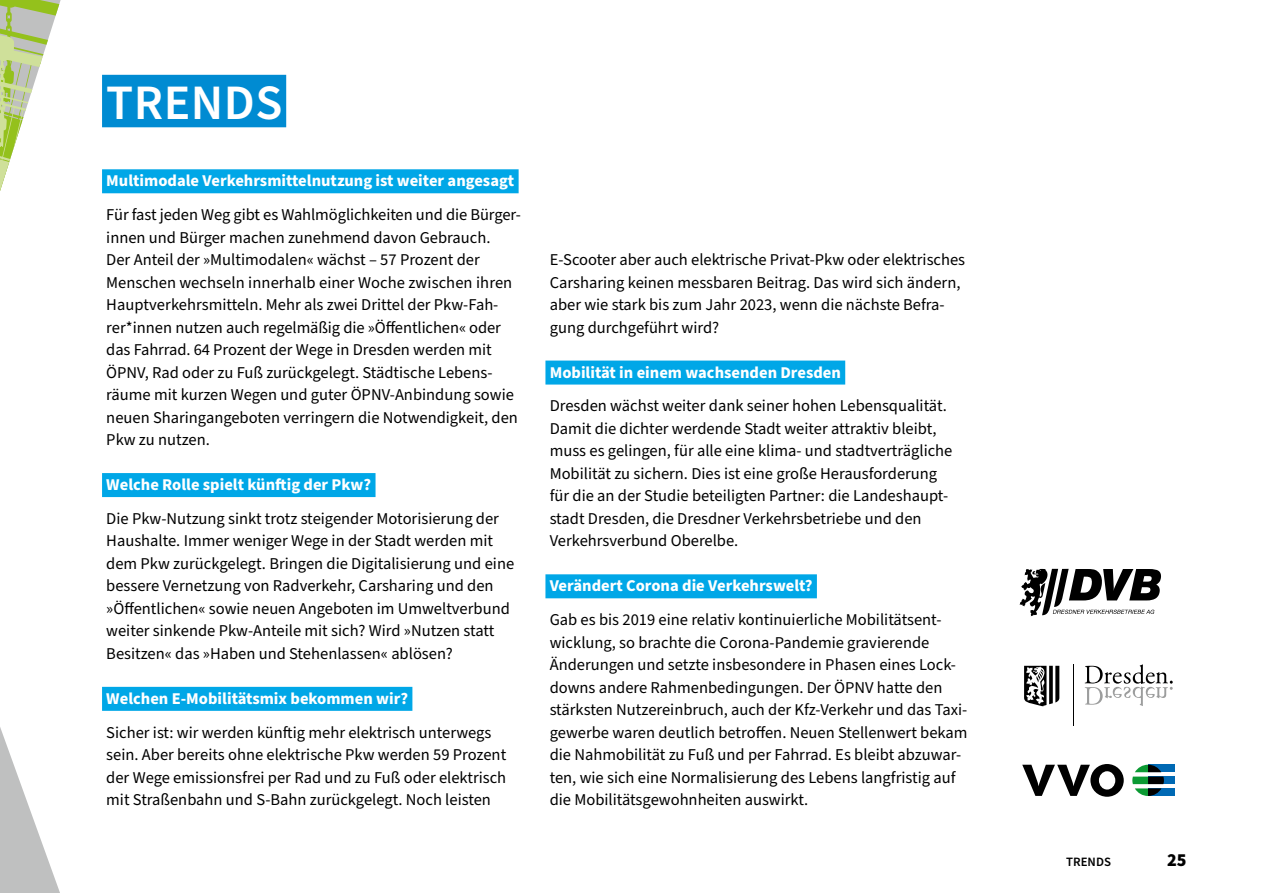
<style>
.page{position:relative;width:1263px;height:893px;background:#fff}
.page>*{position:absolute;margin:0;border:0;box-sizing:border-box;transform-origin:0 0}
.Subline_negativ_33Pt{font:600 49.5px "Source Sans Pro";letter-spacing:.01em;color:#fff}
.t1{font:900 18px "Source Sans Pro";color:#000}
.Fließtext_schwarz{font:16.5px/22.5px "Source Sans Pro";color:#000}
.Fließtext-Subline{font:700 16.5px "Source Sans Pro";color:#fff}
.t2{font:600 12.75px "Source Sans Pro";color:#000}
</style>
<div class="page">
<svg style="left:0;top:727px;width:60px;height:166px"></svg>
<svg style="left:0;top:0;width:61px;height:191px"></svg>
<svg style="left:1024px;top:666px;width:35px;height:40px"></svg>
<svg style="left:1085px;top:664px;width:88px;height:42px"></svg>
<hr style="left:1073px;top:664px;width:1px;height:62px;background:#000">
<div style="left:102px;top:169px;width:417px;height:24px;background:#00a7e7"></div>
<div style="left:102px;top:473px;width:273px;height:24px;background:#00a7e7"></div>
<div style="left:102px;top:687px;width:310px;height:24px;background:#00a7e7"></div>
<div style="left:545px;top:361px;width:300px;height:24px;background:#00a7e7"></div>
<div style="left:545px;top:574px;width:272px;height:24px;background:#00a7e7"></div>
<div style="left:102px;top:75px;width:184px;height:52px;background:#008bd2"></div>
<svg style="left:1019px;top:568px;width:142px;height:48px"></svg>
<div style="left:1148px;top:765px;width:26px;height:7px;background:#0069b4"></div>
<div style="left:1148px;top:777px;width:26px;height:7px;background:#0069b4"></div>
<div style="left:1148px;top:788px;width:26px;height:8px;background:#0069b4"></div>
<svg style="left:1132px;top:765px;width:32px;height:31px"></svg>
<svg style="left:1022px;top:764px;width:102px;height:33px"></svg>
<p class="Subline_negativ_33Pt" style="left:106px;top:69px;width:178px">TRENDS</p>
<p class="Fließtext-Subline" style="left:106px;top:170px;width:410px">Multimodale Verkehrsmittelnutzung ist weiter angesagt</p>
<p class="Fließtext_schwarz" style="left:106px;top:204px;width:416px">Für fast jeden Weg gibt es Wahlmöglichkeiten und die Bürger&shy;innen und Bürger machen zunehmend davon Gebrauch.<br>Der Anteil der »Multimodalen« wächst – 57 Prozent der Menschen wechseln innerhalb einer Woche zwischen ihren Hauptverkehrsmitteln. Mehr als zwei Drittel der Pkw-Fah&shy;rer*innen nutzen auch regelmäßig die »Öffentlichen« oder das Fahrrad. 64 Prozent der Wege in Dresden werden mit ÖPNV, Rad oder zu Fuß zurückgelegt. Städtische Lebens&shy;räume mit kurzen Wegen und guter ÖPNV-Anbindung sowie neuen Sharingangeboten verringern die Notwendigkeit, den Pkw zu nutzen.</p>
<p class="Fließtext-Subline" style="left:106px;top:473px;width:266px">Welche Rolle spielt künftig der Pkw?</p>
<p class="Fließtext_schwarz" style="left:106px;top:508px;width:409px">Die Pkw-Nutzung sinkt trotz steigender Motorisierung der Haushalte. Immer weniger Wege in der Stadt werden mit dem Pkw zurückgelegt. Bringen die Digitalisierung und eine bessere Vernetzung von Radverkehr, Carsharing und den »Öffentlichen« sowie neuen Angeboten im Umweltverbund weiter sinkende Pkw-Anteile mit sich? Wird »Nutzen statt Besitzen« das »Haben und Stehenlassen« ablösen?</p>
<p class="Fließtext-Subline" style="left:106px;top:687px;width:303px">Welchen E-Mobilitätsmix bekommen wir?</p>
<p class="Fließtext_schwarz" style="left:106px;top:721px;width:401px">Sicher ist: wir werden künftig mehr elektrisch unterwegs sein. Aber bereits ohne elektrische Pkw werden 59 Prozent der Wege emissionsfrei per Rad und zu Fuß oder elektrisch mit Straßenbahn und S-Bahn zurückgelegt. Noch leisten</p>
<p class="Fließtext_schwarz" style="left:550px;top:249px;width:417px">E-Scooter aber auch elektrische Privat-Pkw oder elektrisches Carsharing keinen messbaren Beitrag. Das wird sich ändern, aber wie stark bis zum Jahr 2023, wenn die nächste Befra&shy;gung durchgeführt wird?</p>
<p class="Fließtext-Subline" style="left:550px;top:361px;width:293px">Mobilität in einem wachsenden Dresden</p>
<p class="Fließtext_schwarz" style="left:550px;top:395px;width:404px">Dresden wächst weiter dank seiner hohen Lebensqualität.<br>Damit die dichter werdende Stadt weiter attraktiv bleibt, muss es gelingen, für alle eine klima- und stadtverträgliche Mobilität zu sichern. Dies ist eine große Herausforderung für die an der Studie beteiligten Partner: die Landeshaupt&shy;stadt Dresden, die Dresdner Verkehrsbetriebe und den Verkehrsverbund Oberelbe.</p>
<p class="Fließtext-Subline" style="left:550px;top:575px;width:264px">Verändert Corona die Verkehrswelt?</p>
<p class="Fließtext_schwarz" style="left:550px;top:609px;width:419px">Gab es bis 2019 eine relativ kontinuierliche Mobilitätsent&shy;wicklung, so brachte die Corona-Pandemie gravierende Änderungen und setzte insbesondere in Phasen eines Lock&shy;downs andere Rahmenbedingungen. Der ÖPNV hatte den stärksten Nutzereinbruch, auch der Kfz-Verkehr und das Taxi&shy;gewerbe waren deutlich betroffen. Neuen Stellenwert bekam die Nahmobilität zu Fuß und per Fahrrad. Es bleibt abzuwar&shy;ten, wie sich eine Normalisierung des Lebens langfristig auf die Mobilitätsgewohnheiten auswirkt.</p>
<p class="t2" style="left:1066px;top:853px;width:16px">TRENDS</p>
<p class="t1" style="left:1167px;top:848px;width:21px">25</p>
</div>
